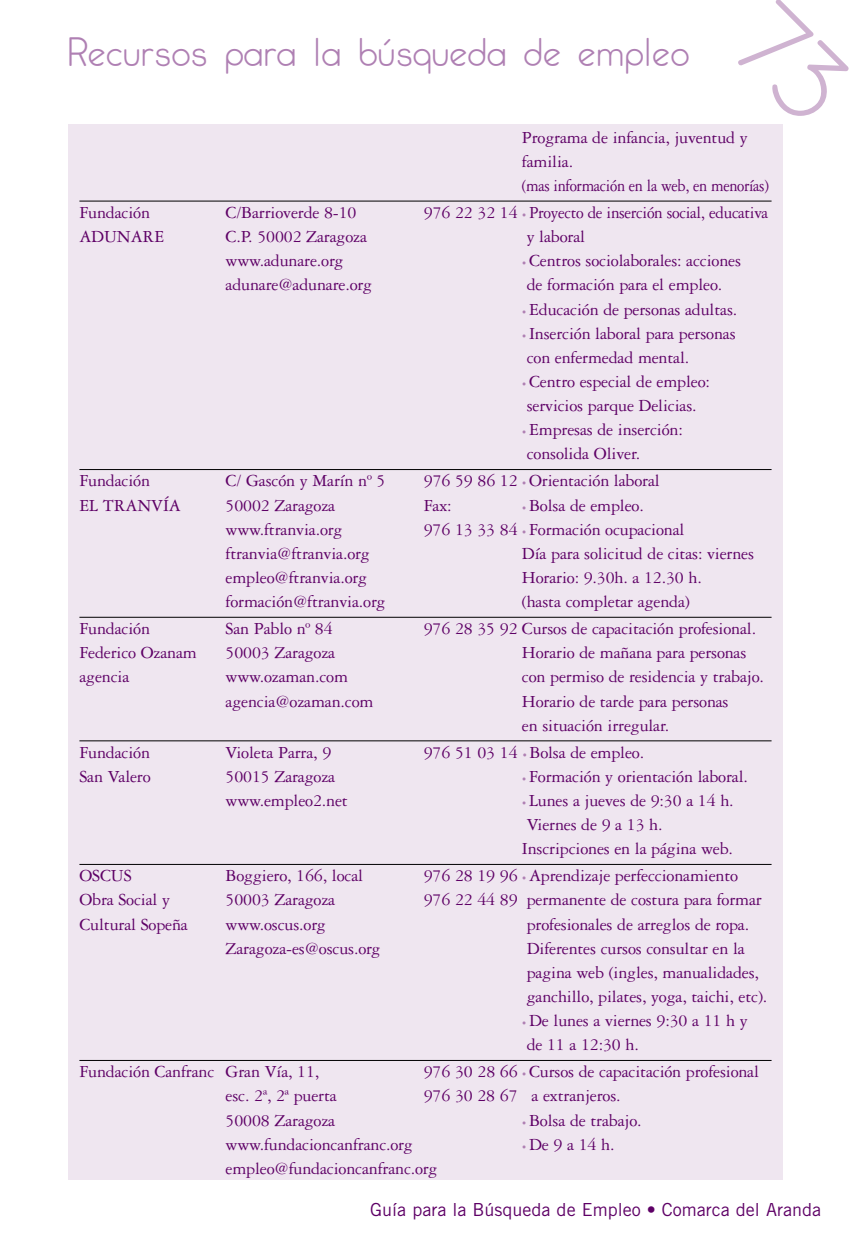
<style>
.page{position:relative;width:851px;height:1248px;background:#fff}
.page>*{position:absolute;margin:0;border:0;box-sizing:border-box;transform-origin:0 0}
.t1{font:38px "Cennerik";color:#af80b3}
.t2{font:18px/24.2px "Garamond Three";letter-spacing:-.01em;color:#5e0066}
.t3{font:18px "Trade Gothic";color:#5e0066}
.s1{font-size:10px;color:#af80b3}
</style>
<div class="page">
<div style="left:68px;top:125px;width:714px;height:1054px;background:#efe6f0"></div>
<hr style="left:79px;top:201px;width:692px;height:1px;background:#000">
<hr style="left:79px;top:469px;width:692px;height:1px;background:#000">
<hr style="left:79px;top:617px;width:692px;height:1px;background:#000">
<hr style="left:79px;top:740px;width:692px;height:1px;background:#000">
<hr style="left:79px;top:864px;width:692px;height:1px;background:#000">
<hr style="left:79px;top:1059px;width:692px;height:1px;background:#000">
<p class="t1" style="left:68px;top:28px;width:622px">Recursos para la búsqueda de empleo</p>
<p class="t2" style="left:522px;top:127px;width:248px">Programa de infancia, juventud y familia.<br>(mas información en la web, en menorías)</p>
<p class="t2" style="left:79px;top:202px;width:72px">Fundación</p>
<p class="t2" style="left:225px;top:202px;width:132px">C/Barrioverde 8-10</p>
<p class="t2" style="left:424px;top:202px;width:346px">976 22 32 14 <span class="s1">•</span> Proyecto de inserción social, educativa</p>
<p class="t2" style="left:79px;top:226px;width:86px">ADUNARE</p>
<p class="t2" style="left:225px;top:226px;width:143px">C.P. 50002 Zaragoza</p>
<p class="t2" style="left:526px;top:226px;width:60px">y laboral</p>
<p class="t2" style="left:225px;top:250px;width:119px">www.adunare.org</p>
<p class="t2" style="left:522px;top:250px;width:220px"><span class="s1">•</span> Centros sociolaborales: acciones</p>
<p class="t2" style="left:225px;top:274px;width:148px">adunare@adunare.org</p>
<p class="t2" style="left:526px;top:274px;width:197px">de formación para el empleo.</p>
<p class="t2" style="left:522px;top:298px;width:217px"><span class="s1">•</span> Educación de personas adultas.</p>
<p class="t2" style="left:522px;top:323px;width:215px"><span class="s1">•</span> Inserción laboral para personas con enfermedad mental.</p>
<p class="t2" style="left:522px;top:371px;width:190px"><span class="s1">•</span> Centro especial de empleo: servicios parque Delicias.</p>
<p class="t2" style="left:522px;top:419px;width:162px"><span class="s1">•</span> Empresas de inserción: consolida Oliver.</p>
<p class="t2" style="left:79px;top:470px;width:72px">Fundación</p>
<p class="t2" style="left:225px;top:470px;width:161px">C/ Gascón y Marín nº 5</p>
<p class="t2" style="left:424px;top:470px;width:237px">976 59 86 12 <span class="s1">•</span> Orientación laboral</p>
<p class="t2" style="left:79px;top:494px;width:103px">EL TRANVÍA</p>
<p class="t2" style="left:225px;top:494px;width:111px">50002 Zaragoza</p>
<p class="t2" style="left:424px;top:494px;width:29px">Fax:</p>
<p class="t2" style="left:522px;top:494px;width:123px"><span class="s1">•</span> Bolsa de empleo.</p>
<p class="t2" style="left:225px;top:518px;width:118px">www.ftranvia.org</p>
<p class="t2" style="left:424px;top:518px;width:262px">976 13 33 84 <span class="s1">•</span> Formación ocupacional</p>
<p class="t2" style="left:225px;top:543px;width:145px">ftranvia@ftranvia.org</p>
<p class="t2" style="left:522px;top:543px;width:233px">Día para solicitud de citas: viernes</p>
<p class="t2" style="left:225px;top:567px;width:143px">empleo@ftranvia.org</p>
<p class="t2" style="left:522px;top:567px;width:181px">Horario: 9.30h. a 12.30 h.</p>
<p class="t2" style="left:225px;top:591px;width:161px">formación@ftranvia.org</p>
<p class="t2" style="left:522px;top:591px;width:169px">(hasta completar agenda)</p>
<p class="t2" style="left:79px;top:618px;width:72px">Fundación</p>
<p class="t2" style="left:225px;top:618px;width:109px">San Pablo nº 84</p>
<p class="t2" style="left:424px;top:618px;width:334px">976 28 35 92 Cursos de capacitación profesional.</p>
<p class="t2" style="left:79px;top:642px;width:119px">Federico Ozanam</p>
<p class="t2" style="left:225px;top:642px;width:111px">50003 Zaragoza</p>
<p class="t2" style="left:522px;top:642px;width:226px">Horario de mañana para personas</p>
<p class="t2" style="left:79px;top:666px;width:51px">agencia</p>
<p class="t2" style="left:225px;top:666px;width:124px">www.ozaman.com</p>
<p class="t2" style="left:522px;top:666px;width:243px">con permiso de residencia y trabajo.</p>
<p class="t2" style="left:225px;top:690px;width:149px">agencia@ozaman.com</p>
<p class="t2" style="left:522px;top:690px;width:208px">Horario de tarde para personas en situación irregular.</p>
<p class="t2" style="left:79px;top:741px;width:72px">Fundación</p>
<p class="t2" style="left:225px;top:741px;width:107px">Violeta Parra, 9</p>
<p class="t2" style="left:424px;top:741px;width:222px">976 51 03 14 <span class="s1">•</span> Bolsa de empleo.</p>
<p class="t2" style="left:79px;top:765px;width:73px">San Valero</p>
<p class="t2" style="left:225px;top:765px;width:111px">50015 Zaragoza</p>
<p class="t2" style="left:522px;top:765px;width:227px"><span class="s1">•</span> Formación y orientación laboral.</p>
<p class="t2" style="left:225px;top:790px;width:124px">www.empleo2.net</p>
<p class="t2" style="left:522px;top:790px;width:213px"><span class="s1">•</span> Lunes a jueves de 9:30 a 14 h.<br>Viernes de 9 a 13 h.<br>Inscripciones en la página web.</p>
<p class="t2" style="left:79px;top:865px;width:54px">OSCUS</p>
<p class="t2" style="left:225px;top:865px;width:139px">Boggiero, 166, local</p>
<p class="t2" style="left:424px;top:865px;width:316px">976 28 19 96 <span class="s1">•</span> Aprendizaje perfeccionamiento</p>
<p class="t2" style="left:79px;top:889px;width:92px">Obra Social y</p>
<p class="t2" style="left:225px;top:889px;width:111px">50003 Zaragoza</p>
<p class="t2" style="left:424px;top:889px;width:339px">976 22 44 89 permanente de costura para formar</p>
<p class="t2" style="left:79px;top:913px;width:110px">Cultural Sopeña</p>
<p class="t2" style="left:225px;top:913px;width:102px">www.oscus.org</p>
<p class="t2" style="left:526px;top:913px;width:224px">profesionales de arreglos de ropa.</p>
<p class="t2" style="left:225px;top:937px;width:156px">Zaragoza-es@oscus.org</p>
<p class="t2" style="left:526px;top:937px;width:242px">Diferentes cursos consultar en la pagina web (ingles, manualidades, ganchillo, pilates, yoga, taichi, etc).</p>
<p class="t2" style="left:522px;top:1010px;width:227px"><span class="s1">•</span> De lunes a viernes 9:30 a 11 h y de 11 a 12:30 h.</p>
<p class="t2" style="left:79px;top:1061px;width:241px">Fundación Canfranc Gran Vía, 11,</p>
<p class="t2" style="left:424px;top:1061px;width:337px">976 30 28 66 <span class="s1">•</span> Cursos de capacitación profesional</p>
<p class="t2" style="left:225px;top:1085px;width:113px">esc. 2ª, 2ª puerta</p>
<p class="t2" style="left:424px;top:1085px;width:198px">976 30 28 67 a extranjeros.</p>
<p class="t2" style="left:225px;top:1109px;width:111px">50008 Zaragoza</p>
<p class="t2" style="left:522px;top:1109px;width:121px"><span class="s1">•</span> Bolsa de trabajo.</p>
<p class="t2" style="left:225px;top:1133px;width:189px">www.fundacioncanfranc.org</p>
<p class="t2" style="left:522px;top:1133px;width:94px"><span class="s1">•</span> De 9 a 14 h.</p>
<p class="t2" style="left:225px;top:1157px;width:213px">empleo@fundacioncanfranc.org</p>
<p class="t3" style="left:370px;top:1202px;width:452px">Guía para la Búsqueda de Empleo • Comarca del Aranda</p>
</div>
